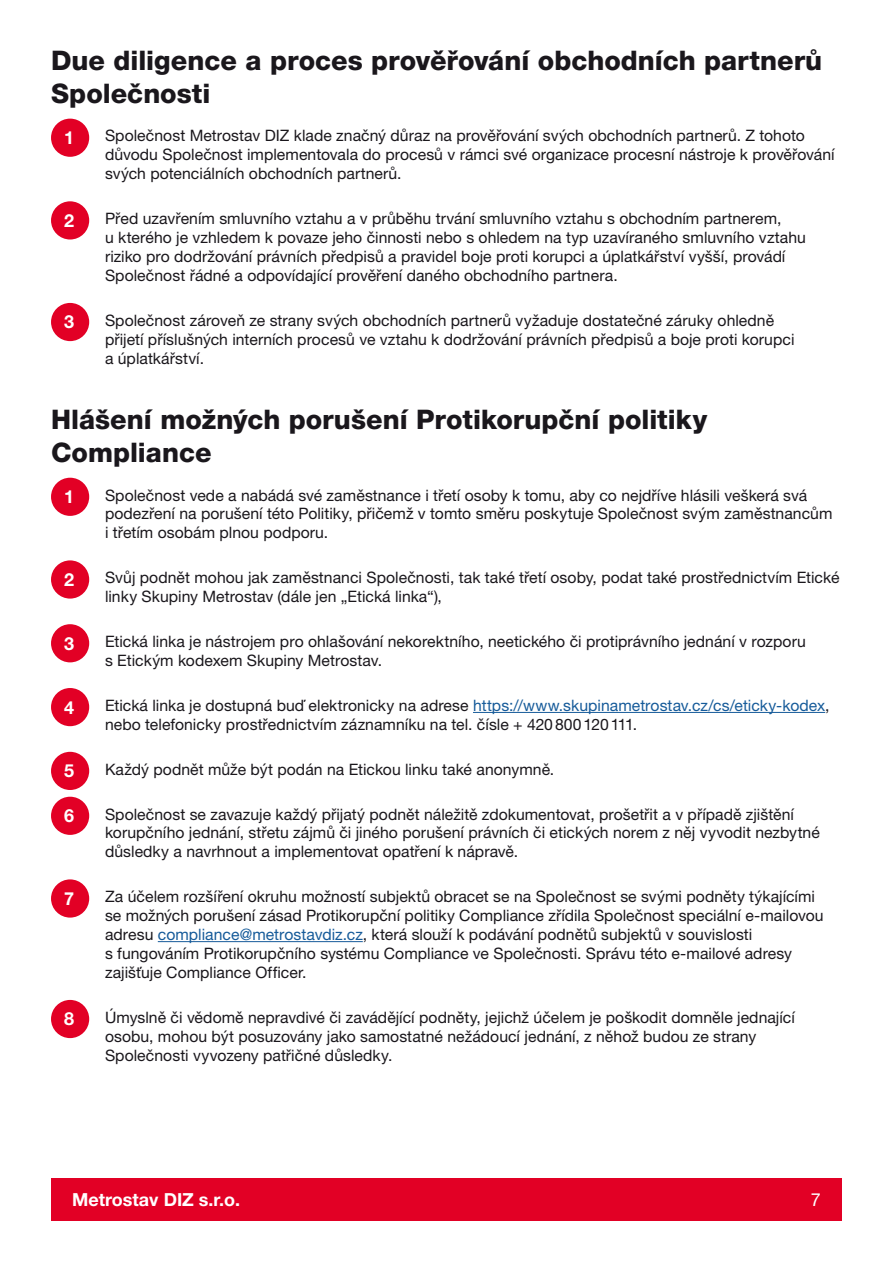
<style>
.page{position:relative;width:893px;height:1263px;background:#fff}
.page>*{position:absolute;margin:0;border:0;box-sizing:border-box;transform-origin:0 0}
.t1{font:800 27px/32.4px "Helvetica Neue LT Pro";color:#1a171c}
.t2{font:700 18px "Helvetica Neue LT Pro";color:#fff}
.t3{font:18px "Helvetica Neue LT Pro";color:#fff}
.t4{font:15.75px/18.9px "Helvetica Neue LT Pro";color:#1a171c}
.s1{color:#165b9a}
</style>
<div class="page">
<div style="left:51px;top:1178px;width:791px;height:42px;background:#e20025"></div>
<hr style="left:473px;top:712px;width:352px;height:1px;background:#165b9a">
<hr style="left:158px;top:941px;width:205px;height:1px;background:#165b9a">
<div style="left:51px;top:119px;width:38px;height:38px;background:#e20025;border-radius:50%"></div>
<div style="left:51px;top:201px;width:38px;height:38px;background:#e20025;border-radius:50%"></div>
<div style="left:51px;top:303px;width:38px;height:38px;background:#e20025;border-radius:50%"></div>
<div style="left:51px;top:478px;width:38px;height:38px;background:#e20025;border-radius:50%"></div>
<div style="left:51px;top:560px;width:38px;height:39px;background:#e20025;border-radius:50%"></div>
<div style="left:51px;top:624px;width:38px;height:38px;background:#e20025;border-radius:50%"></div>
<div style="left:51px;top:688px;width:38px;height:38px;background:#e20025;border-radius:50%"></div>
<div style="left:51px;top:752px;width:38px;height:38px;background:#e20025;border-radius:50%"></div>
<div style="left:51px;top:797px;width:38px;height:38px;background:#e20025;border-radius:50%"></div>
<div style="left:51px;top:879px;width:38px;height:38px;background:#e20025;border-radius:50%"></div>
<div style="left:51px;top:1000px;width:38px;height:38px;background:#e20025;border-radius:50%"></div>
<h1 class="t1" style="left:51px;top:44px;width:773px">Due diligence a proces prověřování obchodních partnerů<br>Společnosti</h1>
<p class="t2" style="left:64px;top:127px;width:12px">1</p>
<p class="t4" style="left:105px;top:126px;width:731px">Společnost Metrostav DIZ klade značný důraz na prověřování svých obchodních partnerů. Z tohoto důvodu Společnost implementovala do procesů v rámci své organizace procesní nástroje k prověřování svých potenciálních obchodních partnerů.</p>
<p class="t2" style="left:64px;top:209px;width:12px">2</p>
<p class="t4" style="left:105px;top:209px;width:702px">Před uzavřením smluvního vztahu a v průběhu trvání smluvního vztahu s obchodním partnerem,<br>u kterého je vzhledem k povaze jeho činnosti nebo s ohledem na typ uzavíraného smluvního vztahu riziko pro dodržování právních předpisů a pravidel boje proti korupci a úplatkářství vyšší, provádí Společnost řádné a odpovídající prověření daného obchodního partnera.</p>
<p class="t2" style="left:64px;top:311px;width:12px">3</p>
<p class="t4" style="left:105px;top:310px;width:691px">Společnost zároveň ze strany svých obchodních partnerů vyžaduje dostatečné záruky ohledně přijetí příslušných interních procesů ve vztahu k dodržování právních předpisů a boje proti korupci a úplatkářství.</p>
<h1 class="t1" style="left:51px;top:403px;width:658px">Hlášení možných porušení Protikorupční politiky<br>Compliance</h1>
<p class="t2" style="left:64px;top:486px;width:12px">1</p>
<p class="t4" style="left:105px;top:485px;width:729px">Společnost vede a nabádá své zaměstnance i třetí osoby k tomu, aby co nejdříve hlásili veškerá svá podezření na porušení této Politiky, přičemž v tomto směru poskytuje Společnost svým zaměstnancům i třetím osobám plnou podporu.</p>
<p class="t2" style="left:64px;top:568px;width:12px">2</p>
<p class="t4" style="left:105px;top:568px;width:736px">Svůj podnět mohou jak zaměstnanci Společnosti, tak také třetí osoby, podat také prostřednictvím Etické linky Skupiny Metrostav (dále jen „Etická linka“),</p>
<p class="t2" style="left:64px;top:632px;width:12px">3</p>
<p class="t4" style="left:105px;top:632px;width:702px">Etická linka je nástrojem pro ohlašování nekorektního, neetického či protiprávního jednání v rozporu s Etickým kodexem Skupiny Metrostav.</p>
<p class="t2" style="left:64px;top:696px;width:12px">4</p>
<p class="t4" style="left:105px;top:695px;width:726px">Etická linka je dostupná buď elektronicky na adrese <span class="s1">https://www.skupinametrostav.cz/cs/eticky-kodex</span>, nebo telefonicky prostřednictvím záznamníku na tel. čísle + 420800120111.</p>
<p class="t2" style="left:64px;top:760px;width:12px">5</p>
<p class="t4" style="left:105px;top:759px;width:451px">Každý podnět může být podán na Etickou linku také anonymně.</p>
<p class="t2" style="left:64px;top:805px;width:12px">6</p>
<p class="t4" style="left:105px;top:804px;width:716px">Společnost se zavazuje každý přijatý podnět náležitě zdokumentovat, prošetřit a v případě zjištění korupčního jednání, střetu zájmů či jiného porušení právních či etických norem z něj vyvodit nezbytné důsledky a navrhnout a implementovat opatření k nápravě.</p>
<p class="t2" style="left:64px;top:887px;width:12px">7</p>
<p class="t4" style="left:105px;top:887px;width:720px">Za účelem rozšíření okruhu možností subjektů obracet se na Společnost se svými podněty týkajícími se možných porušení zásad Protikorupční politiky Compliance zřídila Společnost speciální e-mailovou adresu <span class="s1">compliance@metrostavdiz.cz</span>, která slouží k podávání podnětů subjektů v souvislosti<br>s fungováním Protikorupčního systému Compliance ve Společnosti. Správu této e-mailové adresy zajišťuje Compliance Officer.</p>
<p class="t2" style="left:64px;top:1008px;width:12px">8</p>
<p class="t4" style="left:105px;top:1007px;width:691px">Úmyslně či vědomě nepravdivé či zavádějící podněty, jejichž účelem je poškodit domněle jednající osobu, mohou být posuzovány jako samostatné nežádoucí jednání, z něhož budou ze strany<br>Společnosti vyvozeny patřičné důsledky.</p>
<p class="t2" style="left:72px;top:1188px;width:169px">Metrostav DIZ s.r.o.</p>
<p class="t3" style="left:811px;top:1188px;width:12px">7</p>
</div>
